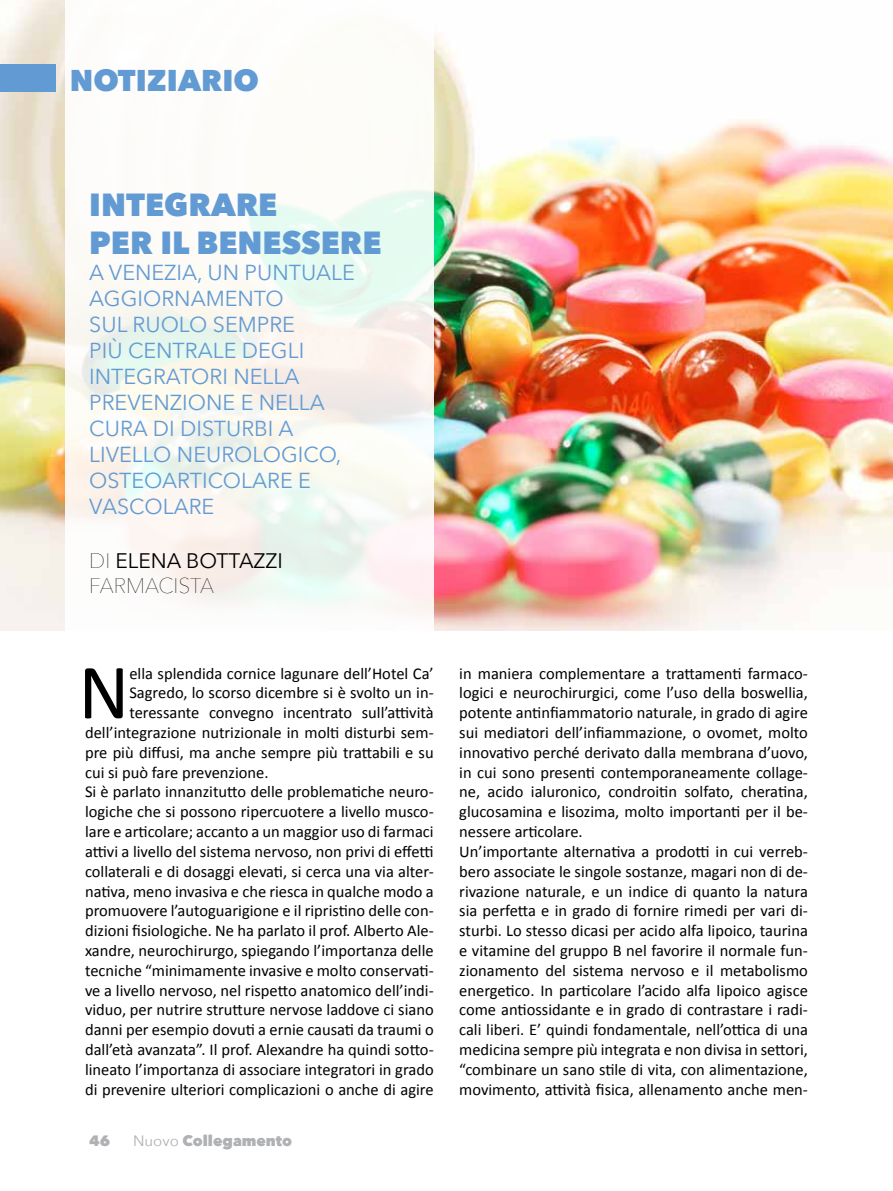
<style>
.page{position:relative;width:893px;height:1191px;background:#fff}
.page>*{position:absolute;margin:0;border:0;box-sizing:border-box;transform-origin:0 0}
.t1{font:78.9px "Calibri";color:#000}
.t2{font:800 31.95px/38.2px "Avenir Next";color:#629bd3}
.t3{font:800 30px "Avenir Next";color:#629bd3}
.t4{font:21.6px/26px "Avenir Next";color:#629bd3}
.t5{font:21px/25.2px "Avenir Next";color:#000}
.t6{font:16.5px/19.8px "Calibri";color:#000}
.t7{font:800 15px "Avenir Next";color:#afb1b4}
.s1{font-weight:200}
.s2{font-weight:400}
</style>
<div class="page">
<img style="left:0;top:0;width:893px;height:630px">
<svg style="left:65px;top:0;width:369px;height:630px;fill:#fcfbf6"></svg>
<div style="left:0;top:65px;width:55px;height:27px;background:#629bd3"></div>
<h3 class="t3" style="left:70px;top:61px;width:191px">NOTIZIARIO</h3>
<h2 class="t2" style="left:89px;top:185px;width:294px">INTEGRARE<br>PER IL BENESSERE</h2>
<h3 class="t4" style="left:89px;top:260px;width:267px">A VENEZIA, UN PUNTUALE<br>AGGIORNAMENTO<br>SUL RUOLO SEMPRE<br>PIÙ CENTRALE DEGLI<br>INTEGRATORI NELLA<br>PREVENZIONE E NELLA<br>CURA DI DISTURBI A<br>LIVELLO NEUROLOGICO,<br>OSTEOARTICOLARE E<br>VASCOLARE</h3>
<p class="t5" style="left:89px;top:547px;width:195px"><span class="s1">DI</span> ELENA BOTTAZZI<br><span class="s1">FARMACISTA</span></p>
<h1 class="t1" style="left:78px;top:642px;width:52px">N</h1>
<p class="t6" style="left:129px;top:663px;width:306px">ella splendida cornice lagunare dell’Hotel Ca’</p>
<p class="t6" style="left:129px;top:683px;width:306px">Sagredo, lo scorso dicembre si è svolto un in-</p>
<p class="t6" style="left:129px;top:703px;width:306px">teressante convegno incentrato sull’attività</p>
<p class="t6" style="left:85px;top:722px;width:350px">dell’integrazione nutrizionale in molti disturbi sem-</p>
<p class="t6" style="left:85px;top:742px;width:350px">pre più diffusi, ma anche sempre più trattabili e su</p>
<p class="t6" style="left:85px;top:762px;width:185px">cui si può fare prevenzione.</p>
<p class="t6" style="left:85px;top:782px;width:350px">Si è parlato innanzitutto delle problematiche neuro-</p>
<p class="t6" style="left:85px;top:802px;width:350px">logiche che si possono ripercuotere a livello musco-</p>
<p class="t6" style="left:85px;top:821px;width:350px">lare e articolare; accanto a un maggior uso di farmaci</p>
<p class="t6" style="left:85px;top:841px;width:350px">attivi a livello del sistema nervoso, non privi di effetti</p>
<p class="t6" style="left:85px;top:861px;width:350px">collaterali e di dosaggi elevati, si cerca una via alter-</p>
<p class="t6" style="left:85px;top:881px;width:350px">nativa, meno invasiva e che riesca in qualche modo a</p>
<p class="t6" style="left:85px;top:901px;width:350px">promuovere l’autoguarigione e il ripristino delle con-</p>
<p class="t6" style="left:85px;top:920px;width:350px">dizioni fisiologiche. Ne ha parlato il prof. Alberto Ale-</p>
<p class="t6" style="left:85px;top:940px;width:350px">xandre, neurochirurgo, spiegando l’importanza delle</p>
<p class="t6" style="left:85px;top:960px;width:350px">tecniche “minimamente invasive e molto conservati-</p>
<p class="t6" style="left:85px;top:980px;width:350px">ve a livello nervoso, nel rispetto anatomico dell’indi-</p>
<p class="t6" style="left:85px;top:1000px;width:350px">viduo, per nutrire strutture nervose laddove ci siano</p>
<p class="t6" style="left:85px;top:1019px;width:350px">danni per esempio dovuti a ernie causati da traumi o</p>
<p class="t6" style="left:85px;top:1039px;width:350px">dall’età avanzata”. Il prof. Alexandre ha quindi sotto-</p>
<p class="t6" style="left:85px;top:1059px;width:350px">lineato l’importanza di associare integratori in grado</p>
<p class="t6" style="left:85px;top:1079px;width:350px">di prevenire ulteriori complicazioni o anche di agire</p>
<p class="t7" style="left:89px;top:1131px;width:22px">46</p>
<p class="t7" style="left:133px;top:1131px;width:161px"><span class="s2">Nuovo</span> Collegamento</p>
<p class="t6" style="left:459px;top:663px;width:350px">in maniera complementare a trattamenti farmaco&shy;logici e neurochirurgici, come l’uso della boswellia, potente antinfiammatorio naturale, in grado di agire sui mediatori dell’infiammazione, o ovomet, molto innovativo perché derivato dalla membrana d’uovo, in cui sono presenti contemporaneamente collage&shy;ne, acido ialuronico, condroitin solfato, cheratina, glucosamina e lisozima, molto importanti per il be&shy;nessere articolare.<br>Un’importante alternativa a prodotti in cui verreb&shy;bero associate le singole sostanze, magari non di de&shy;rivazione naturale, e un indice di quanto la natura sia perfetta e in grado di fornire rimedi per vari di&shy;sturbi. Lo stesso dicasi per acido alfa lipoico, taurina e vitamine del gruppo B nel favorire il normale fun&shy;zionamento del sistema nervoso e il metabolismo energetico. In particolare l’acido alfa lipoico agisce come antiossidante e in grado di contrastare i radi&shy;cali liberi. E’ quindi fondamentale, nell’ottica di una medicina sempre più integrata e non divisa in settori, “combinare un sano stile di vita, con alimentazione, movimento, attività fisica, allenamento anche men-</p>
</div>
